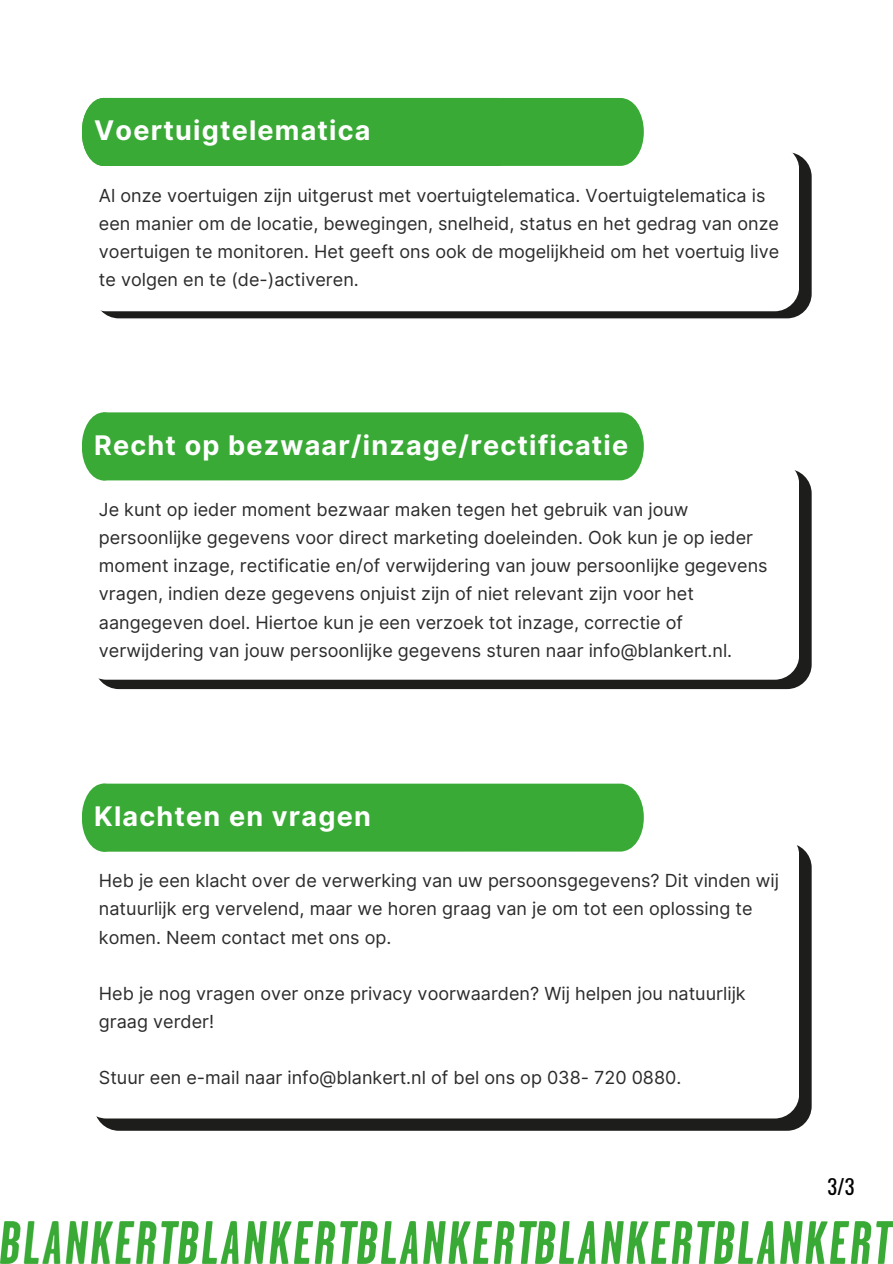
<style>
.page{position:relative;width:893px;height:1264px;background:#fff}
.page>*{position:absolute;margin:0;border:0;box-sizing:border-box;transform-origin:0 0}
.t1{font:700 27px "Inter";letter-spacing:.045em;color:#fff}
.t2{font:20.4px "Oswald";color:#000}
.t3{font:18px/28.2px "Inter";color:#2b2b2b}
</style>
<div class="page">
<img style="left:0;top:1221px;width:892px;height:42px">
<div style="left:94px;top:152px;width:717px;height:166px;background:#1d1e1b;border-radius:25px"></div>
<div style="left:82px;top:145px;width:717px;height:166px;background:#fff;border-radius:25px"></div>
<div style="left:82px;top:98px;width:561px;height:68px;background:#39aa35"></div>
<div style="left:94px;top:469px;width:717px;height:220px;background:#1d1e1b;border-radius:25px"></div>
<div style="left:82px;top:459px;width:717px;height:220px;background:#fff;border-radius:25px"></div>
<div style="left:82px;top:412px;width:561px;height:68px;background:#39aa35"></div>
<div style="left:94px;top:843px;width:717px;height:287px;background:#1d1e1b;border-radius:25px"></div>
<div style="left:82px;top:830px;width:716px;height:288px;background:#fff;border-radius:25px"></div>
<div style="left:82px;top:783px;width:561px;height:68px;background:#39aa35"></div>
<p class="t1" style="left:94px;top:114px;width:278px">Voertuigtelematica</p>
<p class="t3" style="left:99px;top:181px;width:681px">Al onze voertuigen zijn uitgerust met voertuigtelematica. Voertuigtelematica is een manier om de locatie, bewegingen, snelheid, status en het gedrag van onze voertuigen te monitoren. Het geeft ons ook de mogelijkheid om het voertuig live te volgen en te (de-)activeren.</p>
<p class="t1" style="left:94px;top:429px;width:535px">Recht op bezwaar/inzage/rectificatie</p>
<p class="t3" style="left:99px;top:495px;width:670px">Je kunt op ieder moment bezwaar maken tegen het gebruik van jouw persoonlijke gegevens voor direct marketing doeleinden. Ook kun je op ieder moment inzage, rectificatie en/of verwijdering van jouw persoonlijke gegevens vragen, indien deze gegevens onjuist zijn of niet relevant zijn voor het aangegeven doel. Hiertoe kun je een verzoek tot inzage, correctie of verwijdering van jouw persoonlijke gegevens sturen naar info@blankert.nl.</p>
<h2 class="t1" style="left:94px;top:800px;width:278px">Klachten en vragen</h2>
<p class="t3" style="left:99px;top:866px;width:681px">Heb je een klacht over de verwerking van uw persoonsgegevens? Dit vinden wij natuurlijk erg vervelend, maar we horen graag van je om tot een oplossing te komen. Neem contact met ons op.</p>
<p class="t3" style="left:99px;top:979px;width:648px">Heb je nog vragen over onze privacy voorwaarden? Wij helpen jou natuurlijk graag verder!</p>
<p class="t3" style="left:99px;top:1063px;width:584px">Stuur een e-mail naar info@blankert.nl of bel ons op 038- 720 0880.</p>
<p class="t2" style="left:827px;top:1170px;width:29px">3/3</p>
</div>
